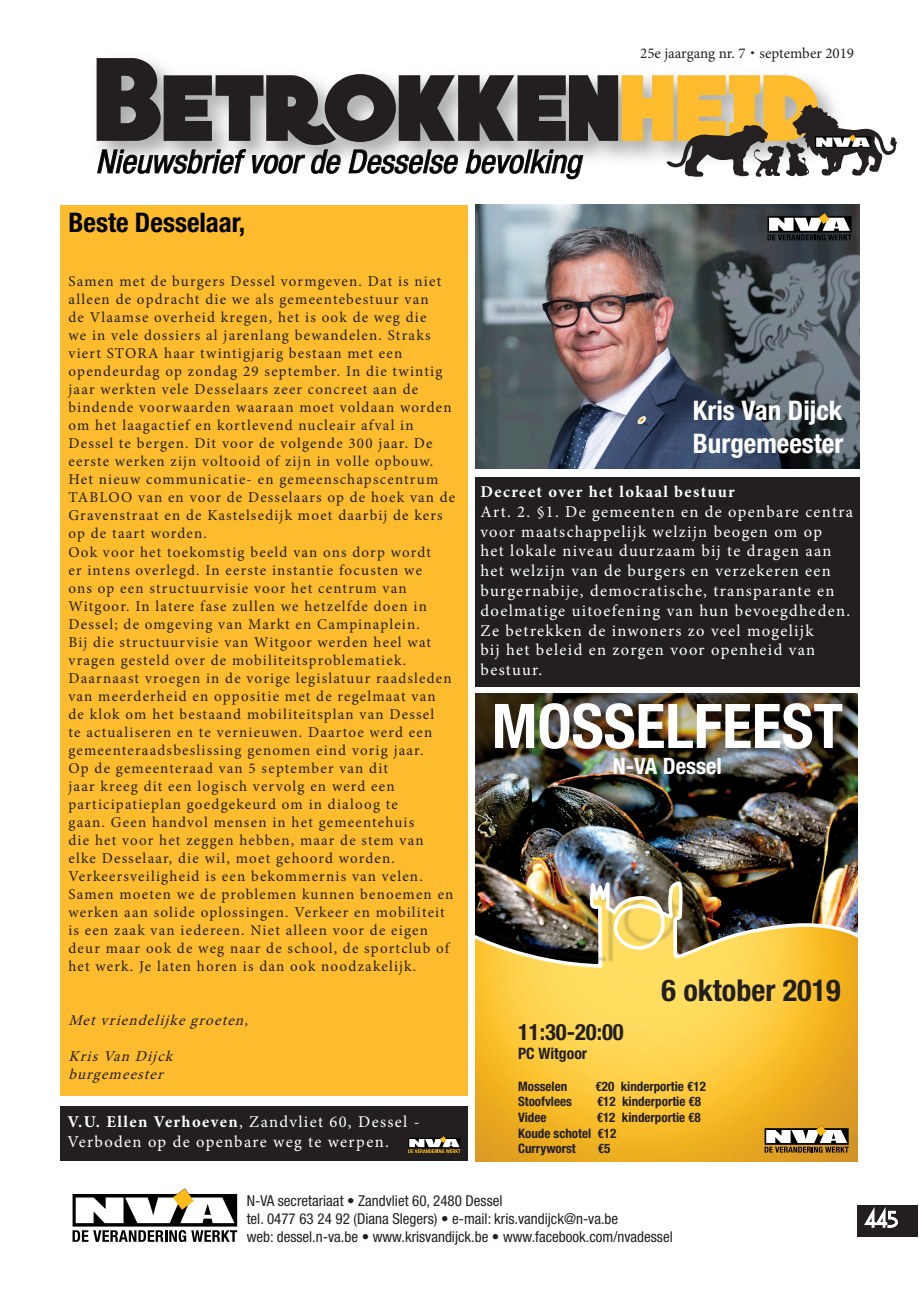
<style>
.page{position:relative;width:919px;height:1289px;background:#fff}
.page>*{position:absolute;margin:0;border:0;box-sizing:border-box;transform-origin:0 0}
.t1{font:700 condensed 61.65px "Helvetica Neue LT Std";color:#fff}
.Titels{font:italic condensed 32.4px "Helvetica Neue LT Std";color:#000}
.t2{font:700 condensed 30.15px "Helvetica Neue LT Std";color:#231f20}
.Titels-2{font:700 condensed 27px "Helvetica Neue LT Std";color:#fff}
.Titels-3{font:700 condensed 27px "Helvetica Neue LT Std";color:#000}
.t3{font:700 condensed 22.5px "Helvetica Neue LT Std";color:#231f20}
.t4{font:700 condensed 22.5px "Helvetica Neue LT Std";color:#fff}
.Tekst{font:16.5px/19.8px "Minion Pro";letter-spacing:.08em;color:#fff}
.Tekst-2{font:700 16.5px "Minion Pro";letter-spacing:.08em;color:#fff}
.t5{font:700 condensed 15.75px "Helvetica Neue LT Std";color:#231f20}
.Tekst-3{font:15px/18px "Minion Pro";letter-spacing:.08em;color:#231f20}
.t6{font:condensed 15px/18px "Helvetica Neue LT Std";color:#231f20}
.Tekst-4{font:italic 15px "Minion Pro";color:#231f20}
.Tekst-5{font:15px "Minion Pro";color:#231f20}
.t7{font:700 condensed 13.05px/15.6px "Helvetica Neue LT Std";color:#231f20}
.s1{font-family:"Nexa";font-weight:300}
.s2{font-weight:700}
</style>
<div class="page">
<div style="left:857px;top:1204px;width:61px;height:32px;background:#231f20"></div>
<svg style="left:862px;top:1204px;width:37px;height:24px"></svg>
<svg style="left:72px;top:1188px;width:165px;height:53px"></svg>
<img style="left:475px;top:205px;width:384px;height:263px">
<svg style="left:97px;top:58px;width:799px;height:122px"></svg>
<img style="left:815px;top:135px;width:55px;height:12px">
<div style="left:60px;top:205px;width:408px;height:890px;background:#fdbb2e"></div>
<div style="left:60px;top:1106px;width:408px;height:55px;background:#231f20"></div>
<svg style="left:408px;top:1136px;width:52px;height:17px"></svg>
<div style="left:475px;top:477px;width:384px;height:210px;background:#231f20"></div>
<svg style="left:767px;top:213px;width:84px;height:27px"></svg>
<img style="left:475px;top:693px;width:382px;height:468px">
<div style="left:589px;top:880px;width:97px;height:91px;background:#ffde60"></div>
<div style="left:475px;top:933px;width:130px;height:38px;background:#231f20;opacity:.2"></div>
<img style="left:475px;top:881px;width:382px;height:86px">
<div style="left:495px;top:703px;width:354px;height:53px;background:#231f20;opacity:.2"></div>
<div style="left:614px;top:758px;width:114px;height:24px;background:#231f20;opacity:.2"></div>
<svg style="left:764px;top:1125px;width:84px;height:27px"></svg>
<p class="Titels" style="left:96px;top:143px;width:486px">Nieuwsbrief voor de Desselse bevolking</p>
<p class="Tekst-5" style="left:640px;top:43px;width:215px">25e jaargang nr. 7 <span class="s1">•</span> september 2019</p>
<p class="Titels-3" style="left:68px;top:206px;width:178px">Beste Desselaar,</p>
<p class="Tekst-3" style="left:68px;top:273px;width:388px">Samen met de burgers Dessel vormgeven. Dat is niet alleen de opdracht die we als gemeentebestuur van<br>de Vlaamse overheid kregen, het is ook de weg die<br>we in vele dossiers al jarenlang bewandelen. Straks viert STORA haar twintigjarig bestaan met een opendeurdag op zondag 29 september. In die twintig jaar werkten vele Desselaars zeer concreet aan de bindende voorwaarden waaraan moet voldaan worden om het laagactief en kortlevend nucleair afval in Dessel te bergen. Dit voor de volgende 300 jaar. De eerste werken zijn voltooid of zijn in volle opbouw.<br>Het nieuw communicatie- en gemeenschapscentrum TABLOO van en voor de Desselaars op de hoek van de Gravenstraat en de Kastelsedijk moet daarbij de kers op de taart worden.</p>
<p class="Tekst-3" style="left:68px;top:543px;width:385px">Ook voor het toekomstig beeld van ons dorp wordt<br>er intens overlegd. In eerste instantie focusten we<br>ons op een structuurvisie voor het centrum van Witgoor. In latere fase zullen we hetzelfde doen in Dessel; de omgeving van Markt en Campinaplein.<br>Bij die structuurvisie van Witgoor werden heel wat vragen gesteld over de mobiliteitsproblematiek.<br>Daarnaast vroegen in de vorige legislatuur raadsleden van meerderheid en oppositie met de regelmaat van de klok om het bestaand mobiliteitsplan van Dessel<br>te actualiseren en te vernieuwen. Daartoe werd een gemeenteraadsbeslissing genomen eind vorig jaar.</p>
<p class="Tekst-3" style="left:68px;top:759px;width:386px">Op de gemeenteraad van 5 september van dit<br>jaar kreeg dit een logisch vervolg en werd een participatieplan goedgekeurd om in dialoog te<br>gaan. Geen handvol mensen in het gemeentehuis<br>die het voor het zeggen hebben, maar de stem van elke Desselaar, die wil, moet gehoord worden.<br>Verkeersveiligheid is een bekommernis van velen.<br>Samen moeten we de problemen kunnen benoemen en werken aan solide oplossingen. Verkeer en mobiliteit is een zaak van iedereen. Niet alleen voor de eigen deur maar ook de weg naar de school, de sportclub of het werk. Je laten horen is dan ook noodzakelijk.</p>
<p class="Tekst-4" style="left:68px;top:1009px;width:186px">Metvriendelijkegroeten,</p>
<p class="Tekst-4" style="left:68px;top:1045px;width:111px">KrisVan Dij ck</p>
<p class="Tekst-4" style="left:68px;top:1063px;width:101px">burgemeester</p>
<p class="Tekst" style="left:67px;top:1112px;width:353px"><span class="s2">V.U. Ellen Verhoeven</span>, Zandvliet 60, Dessel -</p>
<p class="Tekst" style="left:67px;top:1131px;width:323px">Verboden op de openbare weg te werpen.</p>
<p class="Titels-2" style="left:693px;top:394px;width:151px">Kris Van Dijck</p>
<p class="Titels-2" style="left:693px;top:426px;width:152px">Burgemeester</p>
<p class="Tekst-2" style="left:480px;top:480px;width:256px">Decreet over het lokaal bestuur</p>
<p class="Tekst" style="left:480px;top:501px;width:374px">Art. 2. §1. De gemeenten en de openbare centra voor maatschappelijk welzijn beogen om op<br>het lokale niveau duurzaam bij te dragen aan het welzijn van de burgers en verzekeren een burgernabije, democratische, transparante en doelmatige uitoefening van hun bevoegdheden.</p>
<p class="Tekst" style="left:480px;top:620px;width:336px;text-align:justify">Ze betrekken de inwoners zo veel mogelijk bij het beleid en zorgen voor openheid van bestuur.</p>
<h1 class="t1" style="left:491px;top:688px;width:353px">MOSSELFEEST</h1>
<h3 class="t4" style="left:612px;top:752px;width:111px">N-VA Dessel</h3>
<h3 class="t2" style="left:661px;top:971px;width:180px">6 oktober 2019</h3>
<h3 class="t3" style="left:518px;top:1018px;width:107px">11:30-20:00</h3>
<p class="t5" style="left:518px;top:1044px;width:71px">PC Witgoor</p>
<p class="t7" style="left:518px;top:1077px;width:51px">Mosselen</p>
<p class="t7" style="left:595px;top:1077px;width:112px">€20 kinderportie €12</p>
<p class="t7" style="left:518px;top:1093px;width:55px">Stoofvlees</p>
<p class="t7" style="left:597px;top:1093px;width:106px">€12 kinderportie €8</p>
<p class="t7" style="left:518px;top:1109px;width:30px">Videe</p>
<p class="t7" style="left:518px;top:1109px;width:184px;text-indent:79px">€12 kinderportie €8<br>Koude schotel €12<br>Curryworst</p>
<p class="t7" style="left:597px;top:1140px;width:14px">€5</p>
<p class="t6" style="left:247px;top:1191px;width:427px">N-VA secretariaat • Zandvliet 60, 2480 Dessel<br>tel. 0477 63 24 92 (Diana Slegers) • e-mail: kris.vandijck@n-va.be<br>web: dessel.n-va.be • www.krisvandijck.be • www.facebook.com/nvadessel</p>
</div>
